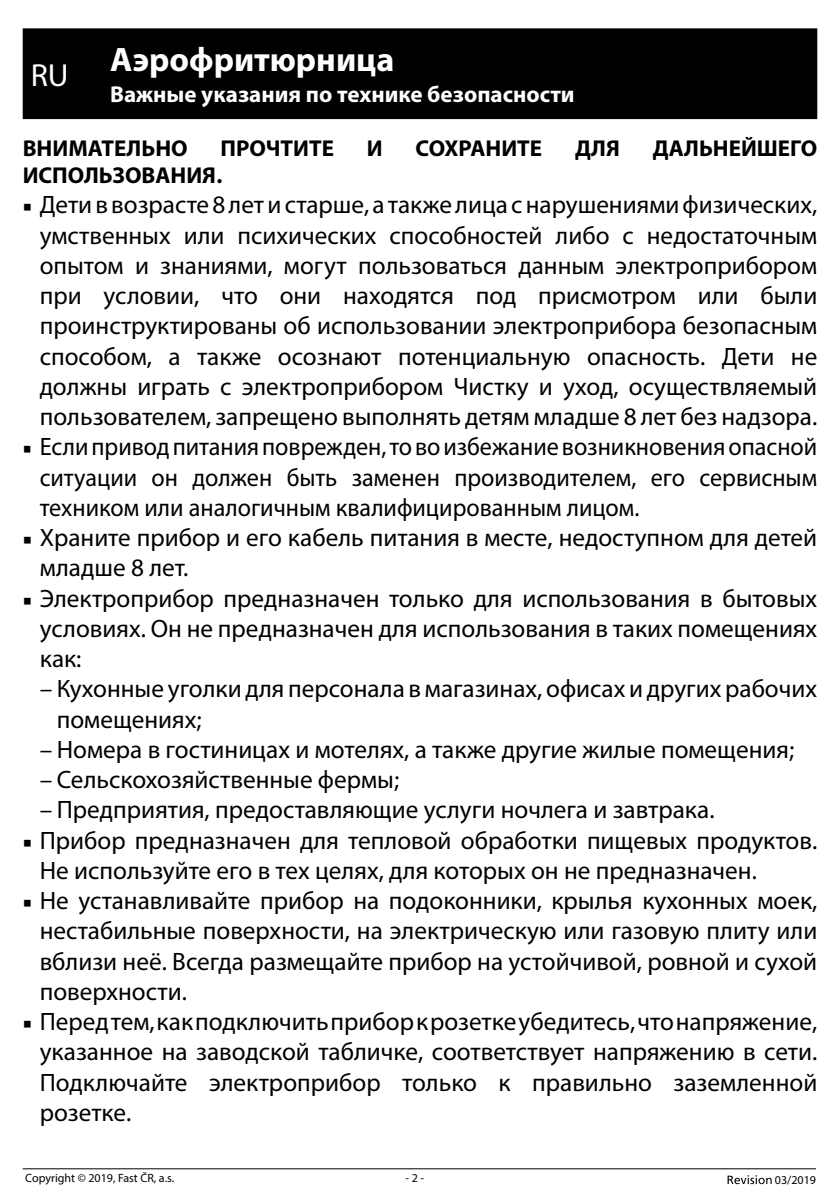
<style>
.page{position:relative;width:840px;height:1191px;background:#fff}
.page>*{position:absolute;margin:0;border:0;box-sizing:border-box;transform-origin:0 0}
.t1{font:700 34px "Myriad Pro";color:#fff}
.t2{font:25.2px/30.2px "Myriad Pro";color:#000;text-align:justify}
.t3{font:25.2px/30.2px "Myriad Pro";color:#000;text-align:justify;scale:.96 1}
.t4{font:700 23px "Myriad Pro";color:#000}
.t5{font:700 23px "Myriad Pro";color:#fff}
.t6{font:12px "Myriad Pro";color:#000}
.s1{font-family:"Minion Pro";font-size:23px}
</style>
<div class="page">
<svg style="left:727px;top:1175px;width:44px;height:9px"></svg>
<hr style="left:23px;top:1168px;width:792px;height:1px;background:#000">
<div style="left:23px;top:28px;width:793px;height:91px;background:#000"></div>
<h1 class="t1" style="left:31px;top:37px;width:365px"><sub>RU</sub> Аэрофритюрница</h1>
<p class="t5" style="left:110px;top:79px;width:466px">Важные указания по технике безопасности</p>
<p class="t4" style="left:23px;top:133px;width:166px">ВНИМАТЕЛЬНО</p>
<p class="t4" style="left:220px;top:133px;width:115px">ПРОЧТИТЕ</p>
<p class="t4" style="left:366px;top:133px;width:17px">И</p>
<p class="t4" style="left:415px;top:133px;width:128px">СОХРАНИТЕ</p>
<p class="t4" style="left:574px;top:133px;width:46px">ДЛЯ</p>
<p class="t4" style="left:652px;top:133px;width:166px">ДАЛЬНЕЙШЕГО</p>
<p class="t4" style="left:23px;top:160px;width:201px">ИСПОЛЬЗОВАНИЯ.</p>
<p class="t2" style="left:40px;top:189px;width:778px;text-indent:-17px"><span class="s1">■</span> Дети в возрасте 8 лет и старше, а также лица с нарушениями физических, умственных или психических способностей либо с недостаточным опытом и знаниями, могут пользоваться данным электроприбором при условии, что они находятся под присмотром или были проинструктированы об использовании электроприбора безопасным способом, а также осознают потенциальную опасность. Дети не должны играть с электроприбором Чистку и уход, осуществляемый пользователем, запрещено выполнять детям младше 8 лет без надзора.</p>
<p class="t3" style="left:40px;top:431px;width:811px;text-indent:-17px"><span class="s1">■</span> Если привод питания поврежден, то во избежание возникновения опасной ситуации он должен быть заменен производителем, его сервисным техником или аналогичным квалифицированным лицом.</p>
<p class="t2" style="left:40px;top:522px;width:778px;text-indent:-17px"><span class="s1">■</span> Храните прибор и его кабель питания в месте, недоступном для детей младше 8 лет.</p>
<p class="t2" style="left:40px;top:582px;width:778px;text-indent:-17px"><span class="s1">■</span> Электроприбор предназначен только для использования в бытовых условиях. Он не предназначен для использования в таких помещениях как:</p>
<p class="t2" style="left:57px;top:673px;width:761px;text-indent:-17px">– Кухонные уголки для персонала в магазинах, офисах и других рабочих помещениях;</p>
<p class="t2" style="left:40px;top:734px;width:755px">– Номера в гостиницах и мотелях, а также другие жилые помещения;</p>
<p class="t2" style="left:40px;top:764px;width:361px">– Сельскохозяйственные фермы;</p>
<p class="t2" style="left:40px;top:794px;width:676px">– Предприятия, предоставляющие услуги ночлега и завтрака.</p>
<p class="t2" style="left:40px;top:824px;width:778px;text-indent:-17px"><span class="s1">■</span> Прибор предназначен для тепловой обработки пищевых продуктов.<br>Не используйте его в тех целях, для которых он не предназначен.</p>
<p class="t2" style="left:40px;top:885px;width:778px;text-indent:-17px"><span class="s1">■</span> Не устанавливайте прибор на подоконники, крылья кухонных моек, нестабильные поверхности, на электрическую или газовую плиту или вблизи неё. Всегда размещайте прибор на устойчивой, ровной и сухой поверхности.</p>
<p class="t2" style="left:40px;top:1006px;width:778px;text-indent:-17px"><span class="s1">■</span> Перед тем, как подключить прибор к розетке убедитесь, что напряжение, указанное на заводской табличке, соответствует напряжению в сети.<br>Подключайте электроприбор только к правильно заземленной розетке.</p>
<p class="t6" style="left:25px;top:1170px;width:150px">Copyright © 2019, Fast ČR, a.s.</p>
<p class="t6" style="left:405px;top:1170px;width:20px">- 2 -</p>
<p class="t6" style="left:774px;top:1172px;width:43px">03/2019</p>
</div>
